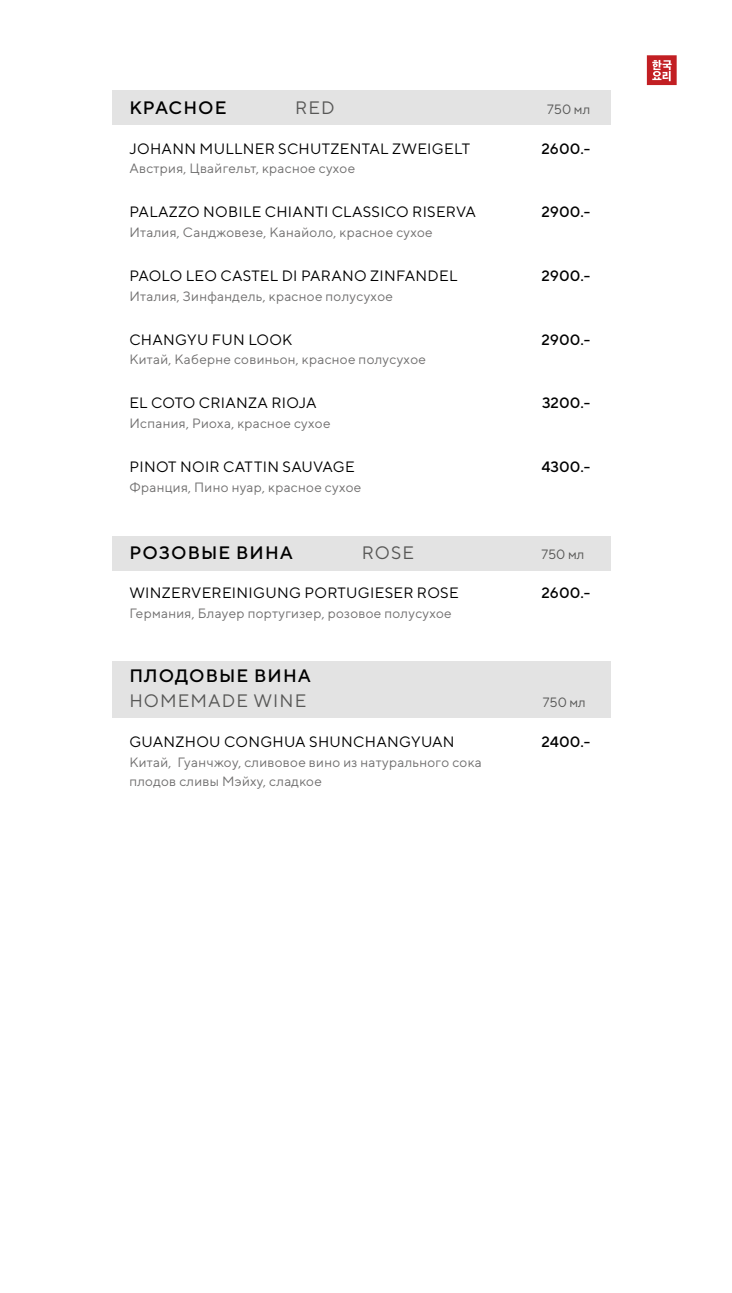
<style>
.page{position:relative;width:732px;height:1293px;background:#fff}
.page>*{position:absolute;margin:0;border:0;box-sizing:border-box;transform-origin:0 0}
.t1{font:500 18px "TT Norms";letter-spacing:.06em;color:#000}
.t2{font:18px "TT Norms";letter-spacing:.06em;color:#575756}
.t3{font:15px "TT Norms";letter-spacing:.02em;color:#000}
.t4{font:500 15px "TT Norms";color:#000}
.t5{font:13.5px/19.5px "TT Norms";letter-spacing:.02em;color:#706f6f}
.t6{font:13.5px "TT Norms";color:#575756}
</style>
<div class="page">
<div style="left:112px;top:90px;width:498px;height:35px;background:#e3e3e3"></div>
<div style="left:112px;top:536px;width:498px;height:34px;background:#e3e3e3"></div>
<div style="left:112px;top:661px;width:498px;height:57px;background:#e3e3e3"></div>
<svg style="left:646px;top:55px;width:30px;height:30px"></svg>
<h1 class="t1" style="left:129px;top:96px;width:99px">КРАСНОЕ</h1>
<h1 class="t2" style="left:295px;top:96px;width:41px">RED</h1>
<p class="t6" style="left:547px;top:101px;width:44px">750 мл</p>
<p class="t3" style="left:129px;top:139px;width:342px">JOHANN MULLNER SCHUTZENTAL ZWEIGELT</p>
<p class="t5" style="left:129px;top:158px;width:227px">Австрия, Цвайгельт, красное сухое</p>
<p class="t4" style="left:541px;top:139px;width:50px">2600.-</p>
<p class="t3" style="left:129px;top:203px;width:348px">PALAZZO NOBILE CHIANTI CLASSICO RISERVA</p>
<p class="t5" style="left:129px;top:222px;width:305px">Италия, Санджовезе, Канайоло, красное сухое</p>
<p class="t4" style="left:541px;top:203px;width:50px">2900.-</p>
<p class="t3" style="left:129px;top:266px;width:329px">PAOLO LEO CASTEL DI PARANO ZINFANDEL</p>
<p class="t5" style="left:129px;top:286px;width:265px">Италия, Зинфандель, красное полусухое</p>
<p class="t4" style="left:541px;top:266px;width:50px">2900.-</p>
<p class="t3" style="left:129px;top:330px;width:164px">CHANGYU FUN LOOK</p>
<p class="t5" style="left:129px;top:349px;width:298px">Китай, Каберне совиньон, красное полусухое</p>
<p class="t4" style="left:541px;top:330px;width:50px">2900.-</p>
<p class="t3" style="left:129px;top:394px;width:189px">EL COTO CRIANZA RIOJA</p>
<p class="t5" style="left:129px;top:413px;width:202px">Испания, Риоха, красное сухое</p>
<p class="t4" style="left:542px;top:394px;width:50px">3200.-</p>
<p class="t3" style="left:129px;top:457px;width:227px">PINOT NOIR CATTIN SAUVAGE</p>
<p class="t5" style="left:129px;top:477px;width:233px">Франция, Пино нуар, красное сухое</p>
<p class="t4" style="left:541px;top:457px;width:50px">4300.-</p>
<h1 class="t1" style="left:129px;top:541px;width:165px">РОЗОВЫЕ ВИНА</h1>
<h1 class="t2" style="left:361px;top:541px;width:54px">ROSE</h1>
<p class="t6" style="left:541px;top:545px;width:44px">750 мл</p>
<p class="t3" style="left:129px;top:584px;width:331px">WINZERVEREINIGUNG PORTUGIESER ROSE</p>
<p class="t5" style="left:129px;top:603px;width:324px">Германия, Блауер португизер, розовое полусухое</p>
<p class="t4" style="left:541px;top:584px;width:50px">2600.-</p>
<h1 class="t1" style="left:129px;top:664px;width:183px">ПЛОДОВЫЕ ВИНА</h1>
<h1 class="t2" style="left:129px;top:690px;width:178px">HOMEMADE WINE</h1>
<p class="t6" style="left:542px;top:694px;width:44px">750 мл</p>
<p class="t3" style="left:129px;top:732px;width:326px">GUANZHOU CONGHUA SHUNCHANGYUAN</p>
<p class="t5" style="left:129px;top:752px;width:354px">Китай, Гуанчжоу, сливовое вино из натурального сока плодов сливы Мэйху, сладкое</p>
<p class="t4" style="left:541px;top:732px;width:50px">2400.-</p>
</div>
